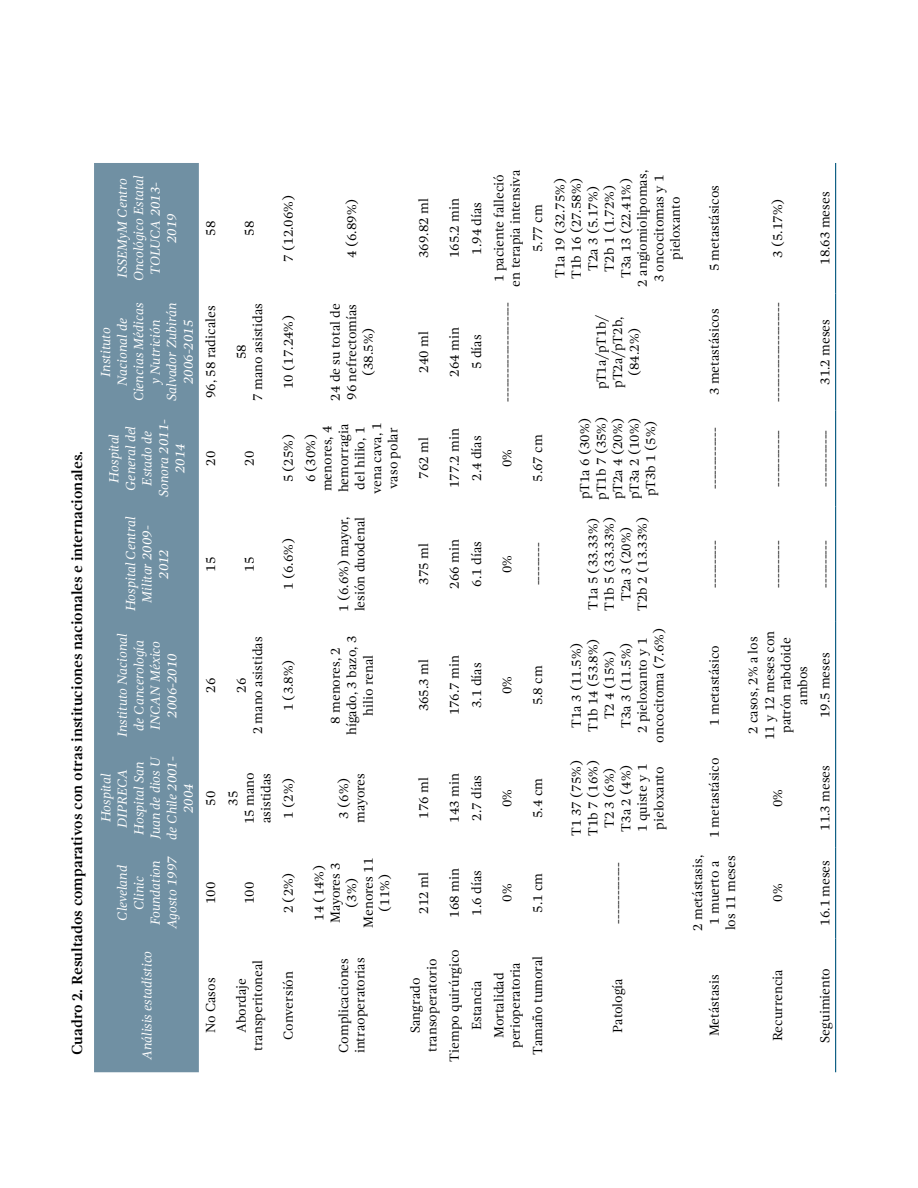
<style>
.page{position:relative;width:918px;height:1188px;background:#fff}
.page>*{position:absolute;margin:0;border:0;box-sizing:border-box;transform-origin:0 0}
.t1{font:700 15px "Gandhi Serif";color:#000}
.t2{font:13.5px/16.5px "Gandhi Serif";color:#000;text-align:center}
.t3{font:italic 13.5px/16.5px "Gandhi Serif";color:#fff;text-align:center}
</style>
<div class="page">
<div style="left:94px;top:163px;width:105px;height:909px;background:#7090a3"></div>
<hr style="left:835px;top:939px;width:1px;height:133px;background:#00567d">
<hr style="left:835px;top:847px;width:1px;height:92px;background:#00567d">
<hr style="left:835px;top:749px;width:1px;height:98px;background:#00567d">
<hr style="left:835px;top:622px;width:1px;height:127px;background:#00567d">
<hr style="left:835px;top:506px;width:1px;height:116px;background:#00567d">
<hr style="left:835px;top:410px;width:1px;height:96px;background:#00567d">
<hr style="left:835px;top:294px;width:1px;height:116px;background:#00567d">
<hr style="left:835px;top:163px;width:1px;height:131px;background:#00567d">
<p class="t1" style="left:68px;top:1055px;width:606px;rotate:-90deg">Cuadro 2. Resultados comparativos con otras instituciones nacionales e internacionales.</p>
<p class="t3" style="left:114px;top:281px;width:107px;rotate:-90deg">ISSEMyM Centro<br>Oncológico Estatal<br>TOLUCA 2013-<br>2019</p>
<p class="t3" style="left:98px;top:401px;width:100px;rotate:-90deg">Instituto<br>Nacional de<br>Ciencias Médicas y Nutrición<br>Salvador Zubirán<br>2006-2015</p>
<p class="t3" style="left:106px;top:497px;width:79px;rotate:-90deg">Hospital<br>General del<br>Estado de<br>Sonora 2011-<br>2014</p>
<p class="t3" style="left:122px;top:611px;width:96px;rotate:-90deg">Hospital Central<br>Militar 2009-<br>2012</p>
<p class="t3" style="left:114px;top:737px;width:105px;rotate:-90deg">Instituto Nacional de Cancerología<br>INCAN México<br>2006-2010</p>
<p class="t3" style="left:98px;top:840px;width:85px;rotate:-90deg">Hospital<br>DIPRECA<br>Hospital San<br>Juan de dios U de Chile 2001-<br>2004</p>
<p class="t3" style="left:114px;top:929px;width:75px;rotate:-90deg">Cleveland<br>Clinic<br>Foundation<br>Agosto 1997</p>
<p class="t3" style="left:139px;top:1060px;width:111px;rotate:-90deg">Análisis estadístico</p>
<p class="t2" style="left:202px;top:236px;width:16px;rotate:-90deg">58</p>
<p class="t2" style="left:241px;top:236px;width:16px;rotate:-90deg">58</p>
<p class="t2" style="left:280px;top:262px;width:68px;rotate:-90deg">7 (12.06%)</p>
<p class="t2" style="left:344px;top:258px;width:61px;rotate:-90deg">4 (6.89%)</p>
<p class="t2" style="left:415px;top:258px;width:61px;rotate:-90deg">369.82 ml</p>
<p class="t2" style="left:446px;top:258px;width:62px;rotate:-90deg">165.2 min</p>
<p class="t2" style="left:468px;top:255px;width:54px;rotate:-90deg">1.94 días</p>
<p class="t2" style="left:491px;top:287px;width:118px;rotate:-90deg">1 paciente falleció en terapia intensiva</p>
<p class="t2" style="left:529px;top:252px;width:49px;rotate:-90deg">5.77 cm</p>
<p class="t2" style="left:552px;top:287px;width:118px;rotate:-90deg">T1a 19 (32.75%)<br>T1b 16 (27.58%)<br>T2a 3 (5.17%)<br>T2b 1 (1.72%)<br>T3a 13 (22.41%)<br>2 angiomiolipomas,<br>3 oncocitomas y 1 pieloxanto</p>
<p class="t2" style="left:706px;top:271px;width:88px;rotate:-90deg">5 metastásicos</p>
<p class="t2" style="left:202px;top:398px;width:94px;rotate:-90deg">96, 58 radicales</p>
<p class="t2" style="left:233px;top:401px;width:99px;rotate:-90deg">58<br>7 mano asistidas</p>
<p class="t2" style="left:280px;top:389px;width:76px;rotate:-90deg">10 (17.24%)</p>
<p class="t2" style="left:327px;top:401px;width:99px;rotate:-90deg">24 de su total de<br>96 nefrectomías (38.5%)</p>
<p class="t2" style="left:415px;top:373px;width:43px;rotate:-90deg">240 ml</p>
<p class="t2" style="left:446px;top:377px;width:51px;rotate:-90deg">264 min</p>
<p class="t2" style="left:468px;top:369px;width:36px;rotate:-90deg">5 días</p>
<p class="t2" style="left:499px;top:402px;width:101px;rotate:-90deg">---------------------</p>
<p class="t2" style="left:593px;top:389px;width:77px;rotate:-90deg">pT1a/pT1b/ pT2a/pT2b, (84.2%)</p>
<p class="t2" style="left:706px;top:395px;width:88px;rotate:-90deg">3 metastásicos</p>
<p class="t2" style="left:202px;top:466px;width:16px;rotate:-90deg">20</p>
<p class="t2" style="left:241px;top:466px;width:16px;rotate:-90deg">20</p>
<p class="t2" style="left:280px;top:482px;width:50px;rotate:-90deg">5 (25%)</p>
<p class="t2" style="left:302px;top:494px;width:73px;rotate:-90deg">6 (30%) menores, 4 hemorragia del hilio, 1 vena cava, 1 vaso polar</p>
<p class="t2" style="left:415px;top:479px;width:43px;rotate:-90deg">762 ml</p>
<p class="t2" style="left:446px;top:488px;width:62px;rotate:-90deg">177.2 min</p>
<p class="t2" style="left:468px;top:481px;width:47px;rotate:-90deg">2.4 días</p>
<p class="t2" style="left:499px;top:467px;width:19px;rotate:-90deg">0%</p>
<p class="t2" style="left:529px;top:482px;width:49px;rotate:-90deg">5.67 cm</p>
<p class="t2" style="left:576px;top:500px;width:84px;text-align:justify;rotate:-90deg">pT1a 6 (30%) pT1b 7 (35%) pT2a 4 (20%) pT3a 2 (10%) pT3b 1 (5%)</p>
<p class="t2" style="left:706px;top:489px;width:63px;rotate:-90deg">-------------</p>
<p class="t2" style="left:202px;top:572px;width:16px;rotate:-90deg">15</p>
<p class="t2" style="left:241px;top:572px;width:16px;rotate:-90deg">15</p>
<p class="t2" style="left:280px;top:590px;width:53px;rotate:-90deg">1 (6.6%)</p>
<p class="t2" style="left:335px;top:612px;width:97px;text-align:left;rotate:-90deg">1 (6.6%) mayor, lesión duodenal</p>
<p class="t2" style="left:415px;top:585px;width:43px;rotate:-90deg">375 ml</p>
<p class="t2" style="left:446px;top:589px;width:51px;rotate:-90deg">266 min</p>
<p class="t2" style="left:468px;top:587px;width:47px;rotate:-90deg">6.1 días</p>
<p class="t2" style="left:499px;top:573px;width:19px;rotate:-90deg">0%</p>
<p class="t2" style="left:529px;top:585px;width:44px;rotate:-90deg">---------</p>
<p class="t2" style="left:585px;top:611px;width:95px;rotate:-90deg">T1a 5 (33.33%)<br>T1b 5 (33.33%)<br>T2a 3 (20%)<br>T2b 2 (13.33%)</p>
<p class="t2" style="left:706px;top:588px;width:49px;rotate:-90deg">----------</p>
<p class="t2" style="left:202px;top:693px;width:16px;rotate:-90deg">26</p>
<p class="t2" style="left:233px;top:734px;width:99px;rotate:-90deg">26<br>2 mano asistidas</p>
<p class="t2" style="left:280px;top:711px;width:53px;rotate:-90deg">1 (3.8%)</p>
<p class="t2" style="left:327px;top:735px;width:101px;rotate:-90deg">8 menores, 2 hígado, 3 bazo, 3 hilio renal</p>
<p class="t2" style="left:415px;top:711px;width:54px;rotate:-90deg">365.3 ml</p>
<p class="t2" style="left:446px;top:715px;width:62px;rotate:-90deg">176.7 min</p>
<p class="t2" style="left:468px;top:708px;width:47px;rotate:-90deg">3.1 días</p>
<p class="t2" style="left:499px;top:694px;width:19px;rotate:-90deg">0%</p>
<p class="t2" style="left:529px;top:705px;width:41px;rotate:-90deg">5.8 cm</p>
<p class="t2" style="left:568px;top:743px;width:116px;rotate:-90deg">T1a 3 (11.5%)<br>T1b 14 (53.8%)<br>T2 4 (15%)<br>T3a 3 (11.5%)<br>2 pieloxanto y 1 oncocitoma (7.6%)</p>
<p class="t2" style="left:706px;top:726px;width:82px;rotate:-90deg">1 metastásico</p>
<p class="t2" style="left:202px;top:806px;width:16px;rotate:-90deg">50</p>
<p class="t2" style="left:225px;top:824px;width:53px;rotate:-90deg">35<br>15 mano asistidas</p>
<p class="t2" style="left:280px;top:819px;width:42px;rotate:-90deg">1 (2%)</p>
<p class="t2" style="left:335px;top:823px;width:51px;rotate:-90deg">3 (6%) mayores</p>
<p class="t2" style="left:415px;top:819px;width:43px;rotate:-90deg">176 ml</p>
<p class="t2" style="left:446px;top:823px;width:51px;rotate:-90deg">143 min</p>
<p class="t2" style="left:468px;top:821px;width:47px;rotate:-90deg">2.7 días</p>
<p class="t2" style="left:499px;top:807px;width:19px;rotate:-90deg">0%</p>
<p class="t2" style="left:529px;top:818px;width:41px;rotate:-90deg">5.4 cm</p>
<p class="t2" style="left:568px;top:836px;width:77px;rotate:-90deg">T1 37 (75%)<br>T1b 7 (16%)<br>T2 3 (6%)<br>T3a 2 (4%)<br>1 quiste y 1 pieloxanto</p>
<p class="t2" style="left:706px;top:838px;width:82px;rotate:-90deg">1 metastásico</p>
<p class="t2" style="left:202px;top:904px;width:24px;rotate:-90deg">100</p>
<p class="t2" style="left:241px;top:904px;width:24px;rotate:-90deg">100</p>
<p class="t2" style="left:280px;top:913px;width:42px;rotate:-90deg">2 (2%)</p>
<p class="t2" style="left:311px;top:928px;width:71px;rotate:-90deg">14 (14%)<br>Mayores 3 (3%)<br>Menores 11 (11%)</p>
<p class="t2" style="left:415px;top:914px;width:43px;rotate:-90deg">212 ml</p>
<p class="t2" style="left:446px;top:918px;width:51px;rotate:-90deg">168 min</p>
<p class="t2" style="left:468px;top:916px;width:47px;rotate:-90deg">1.6 días</p>
<p class="t2" style="left:499px;top:902px;width:19px;rotate:-90deg">0%</p>
<p class="t2" style="left:529px;top:913px;width:41px;rotate:-90deg">5.1 cm</p>
<p class="t2" style="left:610px;top:924px;width:63px;rotate:-90deg">-------------</p>
<p class="t2" style="left:689px;top:931px;width:77px;rotate:-90deg">2 metástasis,<br>1 muerto a los 11 meses</p>
<p class="t2" style="left:202px;top:1033px;width:57px;rotate:-90deg">No Casos</p>
<p class="t2" style="left:233px;top:1051px;width:93px;rotate:-90deg">Abordaje transperitoneal</p>
<p class="t2" style="left:280px;top:1040px;width:70px;rotate:-90deg">Conversión</p>
<p class="t2" style="left:335px;top:1053px;width:97px;text-align:left;rotate:-90deg">Complicaciones intraoperatorias</p>
<p class="t2" style="left:407px;top:1052px;width:95px;rotate:-90deg">Sangrado transoperatorio</p>
<p class="t2" style="left:446px;top:1062px;width:114px;rotate:-90deg">Tiempo quirúrgico</p>
<p class="t2" style="left:468px;top:1030px;width:51px;rotate:-90deg">Estancia</p>
<p class="t2" style="left:491px;top:1048px;width:87px;rotate:-90deg">Mortalidad perioperatoria</p>
<p class="t2" style="left:529px;top:1055px;width:101px;rotate:-90deg">Tamaño tumoral</p>
<p class="t2" style="left:610px;top:1033px;width:56px;rotate:-90deg">Patología</p>
<p class="t2" style="left:706px;top:1036px;width:63px;rotate:-90deg">Metástasis</p>
<p class="t2" style="left:770px;top:258px;width:61px;rotate:-90deg">3 (5.17%)</p>
<p class="t2" style="left:770px;top:402px;width:101px;rotate:-90deg">---------------------</p>
<p class="t2" style="left:770px;top:487px;width:58px;rotate:-90deg">------------</p>
<p class="t2" style="left:770px;top:588px;width:49px;rotate:-90deg">----------</p>
<p class="t2" style="left:745px;top:740px;width:111px;rotate:-90deg">2 casos, 2% a los<br>11 y 12 meses con patrón rabdoide ambos</p>
<p class="t2" style="left:770px;top:807px;width:19px;rotate:-90deg">0%</p>
<p class="t2" style="left:770px;top:902px;width:19px;rotate:-90deg">0%</p>
<p class="t2" style="left:770px;top:1041px;width:74px;rotate:-90deg">Recurrencia</p>
<p class="t2" style="left:817px;top:265px;width:75px;rotate:-90deg">18.63 meses</p>
<p class="t2" style="left:817px;top:385px;width:67px;rotate:-90deg">31.2 meses</p>
<p class="t2" style="left:817px;top:487px;width:58px;rotate:-90deg">------------</p>
<p class="t2" style="left:817px;top:588px;width:49px;rotate:-90deg">----------</p>
<p class="t2" style="left:817px;top:718px;width:67px;rotate:-90deg">19.5 meses</p>
<p class="t2" style="left:817px;top:831px;width:67px;rotate:-90deg">11.3 meses</p>
<p class="t2" style="left:817px;top:926px;width:67px;rotate:-90deg">16.1 meses</p>
<p class="t2" style="left:817px;top:1043px;width:76px;rotate:-90deg">Seguimiento</p>
</div>
